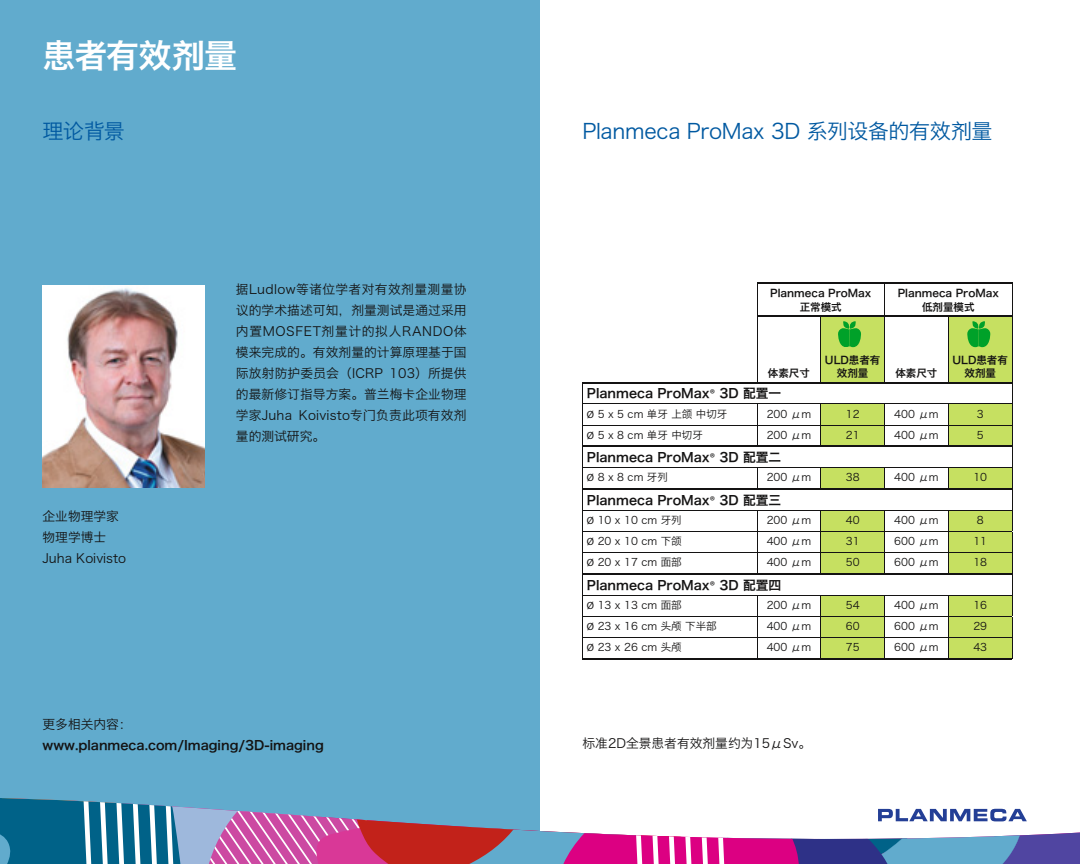
<style>
.page{position:relative;width:1080px;height:864px;background:#fff}
.page>*{position:absolute;margin:0;border:0;box-sizing:border-box;transform-origin:0 0}
.t1{font:33px "Hiragino Sans GB W6 G Bpc EUC H";letter-spacing:-.025em;color:#fff}
.t2{font:21px "Hiragino Sans GB W3 G Bpc EUC H";letter-spacing:-.015em;color:#0059a1}
.t3{font:12.75px/21px "Hiragino Sans GB W3 G Bpc EUC H";color:#141313;text-align:justify}
.t4{font:12.75px "Hiragino Sans GB W6 G Bpc EUC H";color:#141313}
.t5{font:10.5px "Hiragino Sans GB W3 G Bpc EUC H";color:#141313}
.t6{font:10.5px/13.5px "Hiragino Sans GB W6 G Bpc EUC H";color:#141313;text-align:center}
.s1{font-family:"Myriad Pro"}
</style>
<div class="page">
<div style="left:0;top:0;width:540px;height:864px;background:#61abcd"></div>
<img style="left:43px;top:286px;width:161px;height:202px">
<svg style="left:0;top:798px;width:1080px;height:66px"></svg>
<svg style="left:584px;top:317px;width:237px;height:342px"></svg>
<svg style="left:821px;top:317px;width:191px;height:342px;fill:#c6e061"></svg>
<hr style="left:583px;top:404px;width:174px;height:1px;background:#141313">
<hr style="left:583px;top:425px;width:174px;height:1px;background:#141313">
<hr style="left:583px;top:531px;width:174px;height:1px;background:#141313">
<hr style="left:583px;top:553px;width:174px;height:1px;background:#141313">
<hr style="left:583px;top:616px;width:174px;height:1px;background:#141313">
<hr style="left:583px;top:638px;width:174px;height:1px;background:#141313">
<hr style="left:583px;top:468px;width:174px;height:1px;background:#141313">
<hr style="left:583px;top:510px;width:174px;height:1px;background:#141313">
<hr style="left:583px;top:595px;width:174px;height:1px;background:#141313">
<hr style="left:757px;top:316px;width:1px;height:66px;background:#141313">
<hr style="left:821px;top:317px;width:1px;height:65px;background:#141313">
<hr style="left:884px;top:317px;width:1px;height:65px;background:#141313">
<hr style="left:948px;top:317px;width:1px;height:65px;background:#141313">
<hr style="left:1012px;top:316px;width:1px;height:67px;background:#141313">
<hr style="left:757px;top:404px;width:64px;height:1px;background:#141313">
<hr style="left:821px;top:404px;width:64px;height:1px;background:#141313">
<hr style="left:885px;top:404px;width:63px;height:1px;background:#141313">
<hr style="left:948px;top:404px;width:64px;height:1px;background:#141313">
<hr style="left:757px;top:425px;width:64px;height:1px;background:#141313">
<svg style="left:757px;top:405px;width:1px;height:41px"></svg>
<hr style="left:821px;top:425px;width:64px;height:1px;background:#141313">
<svg style="left:821px;top:404px;width:1px;height:42px"></svg>
<hr style="left:885px;top:425px;width:63px;height:1px;background:#141313">
<svg style="left:884px;top:405px;width:1px;height:41px"></svg>
<hr style="left:948px;top:425px;width:64px;height:1px;background:#141313">
<svg style="left:948px;top:405px;width:1px;height:41px"></svg>
<hr style="left:757px;top:468px;width:64px;height:1px;background:#141313">
<svg style="left:757px;top:469px;width:1px;height:19px"></svg>
<hr style="left:821px;top:468px;width:64px;height:1px;background:#141313">
<svg style="left:821px;top:468px;width:1px;height:20px"></svg>
<hr style="left:885px;top:468px;width:63px;height:1px;background:#141313">
<svg style="left:884px;top:469px;width:1px;height:19px"></svg>
<hr style="left:948px;top:468px;width:64px;height:1px;background:#141313">
<svg style="left:948px;top:469px;width:1px;height:19px"></svg>
<hr style="left:757px;top:510px;width:64px;height:1px;background:#141313">
<hr style="left:821px;top:510px;width:64px;height:1px;background:#141313">
<hr style="left:885px;top:510px;width:63px;height:1px;background:#141313">
<hr style="left:948px;top:510px;width:64px;height:1px;background:#141313">
<hr style="left:757px;top:531px;width:64px;height:1px;background:#141313">
<hr style="left:821px;top:531px;width:64px;height:1px;background:#141313">
<hr style="left:885px;top:531px;width:63px;height:1px;background:#141313">
<hr style="left:948px;top:531px;width:64px;height:1px;background:#141313">
<hr style="left:757px;top:553px;width:64px;height:1px;background:#141313">
<svg style="left:757px;top:511px;width:1px;height:62px"></svg>
<hr style="left:821px;top:553px;width:64px;height:1px;background:#141313">
<svg style="left:821px;top:511px;width:1px;height:62px"></svg>
<hr style="left:885px;top:553px;width:63px;height:1px;background:#141313">
<svg style="left:884px;top:511px;width:1px;height:62px"></svg>
<hr style="left:948px;top:553px;width:64px;height:1px;background:#141313">
<svg style="left:948px;top:511px;width:1px;height:62px"></svg>
<hr style="left:757px;top:595px;width:64px;height:1px;background:#141313">
<hr style="left:821px;top:595px;width:64px;height:1px;background:#141313">
<hr style="left:885px;top:595px;width:63px;height:1px;background:#141313">
<hr style="left:948px;top:595px;width:64px;height:1px;background:#141313">
<hr style="left:757px;top:616px;width:64px;height:1px;background:#141313">
<hr style="left:821px;top:616px;width:64px;height:1px;background:#141313">
<hr style="left:885px;top:616px;width:63px;height:1px;background:#141313">
<hr style="left:948px;top:616px;width:64px;height:1px;background:#141313">
<hr style="left:757px;top:638px;width:64px;height:1px;background:#141313">
<svg style="left:757px;top:596px;width:1px;height:63px"></svg>
<hr style="left:821px;top:638px;width:64px;height:1px;background:#141313">
<svg style="left:821px;top:596px;width:1px;height:63px"></svg>
<hr style="left:885px;top:638px;width:63px;height:1px;background:#141313">
<svg style="left:884px;top:596px;width:1px;height:63px"></svg>
<hr style="left:948px;top:638px;width:64px;height:1px;background:#141313">
<svg style="left:948px;top:596px;width:1px;height:63px"></svg>
<svg style="left:1012px;top:383px;width:1px;height:276px"></svg>
<hr style="left:583px;top:382px;width:429px;height:1px;background:#141313">
<hr style="left:583px;top:446px;width:429px;height:1px;background:#141313">
<hr style="left:583px;top:488px;width:429px;height:2px;background:#141313">
<hr style="left:583px;top:573px;width:429px;height:2px;background:#141313">
<hr style="left:583px;top:659px;width:429px;height:1px;background:#141313">
<hr style="left:757px;top:284px;width:1px;height:32px;background:#141313">
<hr style="left:757px;top:315px;width:128px;height:2px;background:#141313">
<hr style="left:948px;top:315px;width:64px;height:2px;background:#141313">
<hr style="left:884px;top:284px;width:1px;height:31px;background:#141313">
<hr style="left:1012px;top:284px;width:1px;height:32px;background:#141313">
<hr style="left:885px;top:315px;width:63px;height:2px;background:#141313">
<hr style="left:757px;top:283px;width:255px;height:1px;background:#141313">
<svg style="left:838px;top:321px;width:23px;height:26px"></svg>
<svg style="left:967px;top:321px;width:23px;height:26px"></svg>
<h1 class="t1" style="left:43px;top:44px;width:196px">患者有效剂量</h1>
<h2 class="t2" style="left:43px;top:124px;width:84px">理论背景</h2>
<p class="t3" style="left:43px;top:507px;width:85px;text-align:left">企业物理学家物理学博士<br>Juha Koivisto</p>
<p class="t3" style="left:236px;top:280px;width:232px">据Ludlow等诸位学者对有效剂量测量协议的学术描述可知，剂量测试是通过采用内置MOSFET剂量计的拟人RANDO体模来完成的。有效剂量的计算原理基于国际放射防护委员会（ICRP 103）所提供的最新修订指导方案。普兰梅卡企业物理学家Juha Koivisto专门负责此项有效剂量的测试研究。</p>
<p class="t3" style="left:43px;top:715px;width:91px">更多相关内容：</p>
<p class="t4" style="left:43px;top:740px;width:283px">www.planmeca.com/Imaging/3D-imaging</p>
<h2 class="t2" style="left:583px;top:124px;width:412px">Planmeca ProMax 3D 系列设备的有效剂量</h2>
<p class="t6" style="left:770px;top:288px;width:103px">Planmeca ProMax正常模式</p>
<p class="t6" style="left:898px;top:288px;width:103px">Planmeca ProMax低剂量模式</p>
<p class="t6" style="left:768px;top:368px;width:43px">体素尺寸</p>
<p class="t6" style="left:825px;top:354px;width:57px">ULD患者有效剂量</p>
<p class="t6" style="left:895px;top:368px;width:43px">体素尺寸</p>
<p class="t6" style="left:953px;top:354px;width:57px">ULD患者有效剂量</p>
<p class="t4" style="left:587px;top:389px;width:196px">Planmeca ProMax<span class="s1">®</span> 3D 配置一</p>
<p class="t5" style="left:587px;top:410px;width:142px"><span class="s1">Ø</span> 5 x 5 cm 单牙 上颌 中切牙</p>
<p class="t5" style="left:767px;top:410px;width:46px">200 μm</p>
<p class="t5" style="left:846px;top:410px;width:15px">12</p>
<p class="t5" style="left:894px;top:410px;width:46px">400 μm</p>
<p class="t5" style="left:977px;top:410px;width:8px">3</p>
<p class="t5" style="left:587px;top:431px;width:117px"><span class="s1">Ø</span> 5 x 8 cm 单牙 中切牙</p>
<p class="t5" style="left:767px;top:431px;width:46px">200 μm</p>
<p class="t5" style="left:846px;top:431px;width:15px">21</p>
<p class="t5" style="left:894px;top:431px;width:46px">400 μm</p>
<p class="t5" style="left:977px;top:431px;width:8px">5</p>
<p class="t4" style="left:587px;top:452px;width:196px">Planmeca ProMax<span class="s1">®</span> 3D 配置二</p>
<p class="t5" style="left:587px;top:473px;width:82px"><span class="s1">Ø</span> 8 x 8 cm 牙列</p>
<p class="t5" style="left:767px;top:473px;width:46px">200 μm</p>
<p class="t5" style="left:846px;top:473px;width:15px">38</p>
<p class="t5" style="left:894px;top:473px;width:46px">400 μm</p>
<p class="t5" style="left:973px;top:473px;width:15px">10</p>
<p class="t4" style="left:587px;top:495px;width:196px">Planmeca ProMax<span class="s1">®</span> 3D 配置三</p>
<p class="t5" style="left:587px;top:516px;width:96px"><span class="s1">Ø</span> 10 x 10 cm 牙列</p>
<p class="t5" style="left:767px;top:516px;width:46px">200 μm</p>
<p class="t5" style="left:846px;top:516px;width:15px">40</p>
<p class="t5" style="left:894px;top:516px;width:46px">400 μm</p>
<p class="t5" style="left:977px;top:516px;width:8px">8</p>
<p class="t5" style="left:587px;top:537px;width:96px"><span class="s1">Ø</span> 20 x 10 cm 下颌</p>
<p class="t5" style="left:767px;top:537px;width:46px">400 μm</p>
<p class="t5" style="left:846px;top:537px;width:15px">31</p>
<p class="t5" style="left:894px;top:537px;width:46px">600 μm</p>
<p class="t5" style="left:973px;top:537px;width:15px">11</p>
<p class="t5" style="left:587px;top:558px;width:96px"><span class="s1">Ø</span> 20 x 17 cm 面部</p>
<p class="t5" style="left:767px;top:558px;width:46px">400 μm</p>
<p class="t5" style="left:846px;top:558px;width:15px">50</p>
<p class="t5" style="left:894px;top:558px;width:46px">600 μm</p>
<p class="t5" style="left:973px;top:558px;width:15px">18</p>
<p class="t4" style="left:587px;top:580px;width:196px">Planmeca ProMax<span class="s1">®</span> 3D 配置四</p>
<p class="t5" style="left:587px;top:601px;width:96px"><span class="s1">Ø</span> 13 x 13 cm 面部</p>
<p class="t5" style="left:767px;top:601px;width:46px">200 μm</p>
<p class="t5" style="left:846px;top:601px;width:15px">54</p>
<p class="t5" style="left:894px;top:601px;width:46px">400 μm</p>
<p class="t5" style="left:973px;top:601px;width:15px">16</p>
<p class="t5" style="left:587px;top:622px;width:131px"><span class="s1">Ø</span> 23 x 16 cm 头颅 下半部</p>
<p class="t5" style="left:767px;top:622px;width:46px">400 μm</p>
<p class="t5" style="left:846px;top:622px;width:15px">60</p>
<p class="t5" style="left:894px;top:622px;width:46px">600 μm</p>
<p class="t5" style="left:973px;top:622px;width:15px">29</p>
<p class="t5" style="left:587px;top:643px;width:96px"><span class="s1">Ø</span> 23 x 26 cm 头颅</p>
<p class="t5" style="left:767px;top:643px;width:46px">400 μm</p>
<p class="t5" style="left:846px;top:643px;width:15px">75</p>
<p class="t5" style="left:894px;top:643px;width:46px">600 μm</p>
<p class="t5" style="left:973px;top:643px;width:15px">43</p>
<p class="t3" style="left:583px;top:735px;width:230px">标准2D全景患者有效剂量约为15μSv。</p>
</div>
